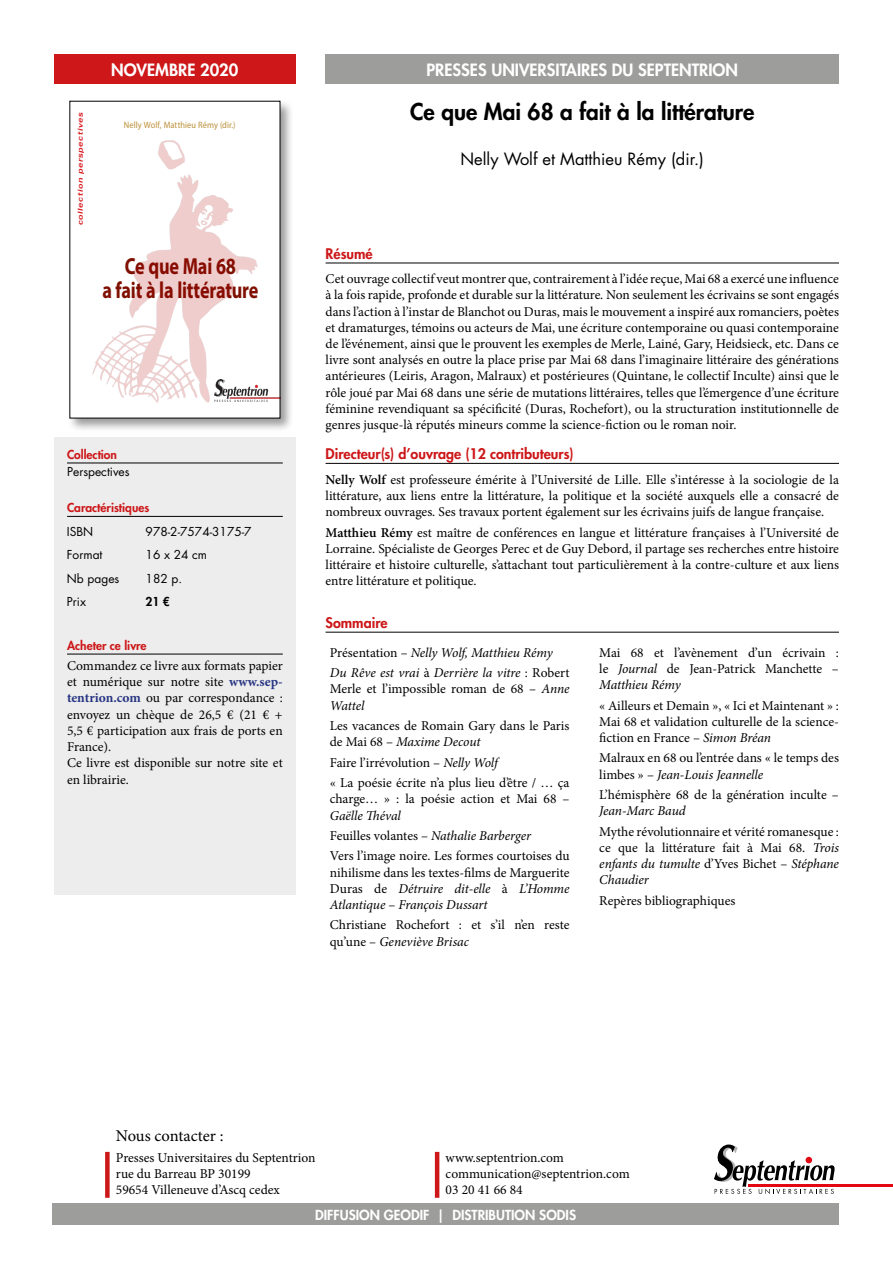
<style>
.page{position:relative;width:893px;height:1263px;background:#fff}
.page>*{position:absolute;margin:0;border:0;box-sizing:border-box;transform-origin:0 0}
.t1{font:700 23.25px/24.6px "Myriad Pro";letter-spacing:-.015em;color:#7f0f00;text-align:center;scale:.78 1}
.t2{font:800 22.5px "Futura Std";color:#000}
.t3{font:800 16.5px "Futura Std";color:#fff}
.t4{font:16.5px "Futura Std";color:#000}
.t5{font:16.5px "Minion Pro";letter-spacing:-.005em;color:#000}
.t6{font:800 14.25px "Futura Std";color:#cd1719}
.t7{font:13.5px/16.2px "Minion Pro";color:#000}
.t8{font:italic 13.5px/20.4px "Minion Pro";letter-spacing:-.01em;color:#000}
.t9{font:800 13.5px "Futura Std";color:#fff}
.t10{font:12px "Futura Std";color:#000}
.t11{font:800 12px "Futura Std";color:#cd1719}
.t12{font:800 12px "Futura Std";color:#000}
.t13{font:9.15px "Myriad Pro";letter-spacing:.01em;color:#bb8f37;scale:.91 1}
.t14{font:italic 500 7.35px "Franklin Gothic";letter-spacing:.05em;color:#d51317;scale:1.43 1}
.s1{font-weight:700;color:#283583}
.s2{font-weight:600}
.s3{font-style:normal}
.s4{font-style:italic}
</style>
<div class="page">
<div style="left:326px;top:54px;width:513px;height:30px;background:#9d9d9c"></div>
<div style="left:54px;top:437px;width:242px;height:458px;background:#ededed"></div>
<div style="left:52px;top:1203px;width:787px;height:22px;background:#9d9d9c"></div>
<div style="left:54px;top:54px;width:242px;height:30px;background:#cd1719"></div>
<hr style="left:67px;top:463px;width:216px;height:1px;background:#000">
<hr style="left:67px;top:516px;width:216px;height:1px;background:#000">
<hr style="left:67px;top:654px;width:216px;height:1px;background:#000">
<div style="left:67px;top:99px;width:228px;height:334px;background:#000;opacity:.4"></div>
<div style="left:70px;top:101px;width:210px;height:317px;background:#fff"></div>
<img style="left:269px;top:397px;width:9px;height:2px">
<img style="left:92px;top:140px;width:177px;height:263px">
<svg style="left:279px;top:417px;width:6px;height:6px"></svg>
<hr style="left:326px;top:263px;width:513px;height:1px;background:#000">
<hr style="left:326px;top:463px;width:513px;height:1px;background:#000">
<hr style="left:326px;top:632px;width:513px;height:1px;background:#000">
<hr style="left:749px;top:1184px;width:144px;height:2px;background:#e30613">
<svg style="left:714px;top:1144px;width:121px;height:50px"></svg>
<div style="left:105px;top:1152px;width:5px;height:46px;background:#cd1719"></div>
<hr style="left:435px;top:1152px;width:4px;height:46px;background:#cd1719">
<p class="t3" style="left:111px;top:59px;width:129px">NOVEMBRE 2020</p>
<p class="t14" style="left:76px;top:225px;width:81px;rotate:-90deg">collection perspectives</p>
<p class="t13" style="left:124px;top:120px;width:124px">Nelly Wolf, Matthieu Rémy (dir.)</p>
<h1 class="t1" style="left:102px;top:253px;width:202px">Ce que Mai 68<br>a fait à la littérature</h1>
<p class="t11" style="left:67px;top:446px;width:51px">Collection</p>
<p class="t10" style="left:67px;top:464px;width:64px">Perspectives</p>
<p class="t11" style="left:67px;top:500px;width:84px">Caractéristiques</p>
<p class="t10" style="left:67px;top:524px;width:28px">ISBN</p>
<p class="t10" style="left:146px;top:524px;width:108px">978-2-7574-3175-7</p>
<p class="t10" style="left:67px;top:547px;width:37px">Format</p>
<p class="t10" style="left:146px;top:547px;width:63px">16 x 24 cm</p>
<p class="t10" style="left:67px;top:570px;width:54px">Nb pages</p>
<p class="t10" style="left:146px;top:570px;width:38px">182 p.</p>
<p class="t10" style="left:67px;top:594px;width:21px">Prix</p>
<p class="t12" style="left:146px;top:594px;width:26px">21 €</p>
<p class="t11" style="left:67px;top:638px;width:81px">Acheter ce livre</p>
<p class="t7" style="left:67px;top:658px;width:217px">Commandez ce livre aux formats papier et numérique sur notre site <span class="s1">www.sep&shy;tentrion.com</span> ou par correspondance : envoyez un chèque de 26,5 € (21 € +<br>5,5 € participation aux frais de ports en<br>France).<br>Ce livre est disponible sur notre site et en librairie.</p>
<p class="t3" style="left:427px;top:59px;width:313px">PRESSES UNIVERSITAIRES DU SEPTENTRION</p>
<h2 class="t2" style="left:410px;top:97px;width:346px">Ce que Mai 68 a fait à la littérature</h2>
<p class="t4" style="left:461px;top:148px;width:245px">Nelly Wolf et Matthieu Rémy (dir.)</p>
<p class="t6" style="left:326px;top:244px;width:49px">Résumé</p>
<p class="t7" style="left:326px;top:271px;width:515px;text-align:justify">Cet ouvrage collectif veut montrer que, contrairement à l’idée reçue, Mai 68 a exercé une influence à la fois rapide, profonde et durable sur la littérature. Non seulement les écrivains se sont engagés dans l’action à l’instar de Blanchot ou Duras, mais le mouvement a inspiré aux romanciers, poètes et dramaturges, témoins ou acteurs de Mai, une écriture contemporaine ou quasi contemporaine de l’événement, ainsi que le prouvent les exemples de Merle, Lainé, Gary, Heidsieck, etc. Dans ce livre sont analysés en outre la place prise par Mai 68 dans l’imaginaire littéraire des générations antérieures (Leiris, Aragon, Malraux) et postérieures (Quintane, le collectif Inculte) ainsi que le rôle joué par Mai 68 dans une série de mutations littéraires, telles que l’émergence d’une écriture féminine revendiquant sa spécificité (Duras, Rochefort), ou la structuration institutionnelle de genres jusque-là réputés mineurs comme la science-fiction ou le roman noir.</p>
<p class="t6" style="left:326px;top:445px;width:249px">Directeur(s) d’ouvrage (12 contributeurs)</p>
<p class="t7" style="left:326px;top:471px;width:515px;text-align:justify"><span class="s2">Nelly Wolf</span> est professeure émérite à l’Université de Lille. Elle s’intéresse à la sociologie de la littérature, aux liens entre la littérature, la politique et la société auxquels elle a consacré de nombreux ouvrages. Ses travaux portent également sur les écrivains juifs de langue française.</p>
<p class="t7" style="left:326px;top:524px;width:515px;text-align:justify"><span class="s2">Matthieu Rémy</span> est maître de conférences en langue et littérature françaises à l’Université de Lorraine. Spécialiste de Georges Perec et de Guy Debord, il partage ses recherches entre histoire littéraire et histoire culturelle, s’attachant tout particulièrement à la contre-culture et aux liens entre littérature et politique.</p>
<p class="t6" style="left:326px;top:613px;width:64px">Sommaire</p>
<p class="t8" style="left:330px;top:642px;width:241px"><span class="s3">Présentation –</span> Nelly Wolf, Matthieu Rémy<br>Du Rêve est vrai <span class="s3">à</span> Derrière la vitre <span class="s3">: Robert</span></p>
<p class="t7" style="left:330px;top:681px;width:241px">Merle et l’impossible roman de 68 – <span class="s4">Anne<br>Wattel</span></p>
<p class="t7" style="left:330px;top:718px;width:241px">Les vacances de Romain Gary dans le Paris de Mai 68 – <span class="s4">Maxime Decout</span></p>
<p class="t7" style="left:330px;top:752px;width:241px;line-height:20.4px">Faire l’irrévolution – <span class="s4">Nelly Wolf<br></span>« La poésie écrite n’a plus lieu d’être / … ça</p>
<p class="t7" style="left:330px;top:791px;width:241px">charge… » : la poésie action et Mai 68 –</p>
<p class="t7" style="left:330px;top:805px;width:241px;line-height:20.4px"><span class="s4">Gaëlle Théval<br></span>Feuilles volantes – <span class="s4">Nathalie Barberger<br></span>Vers l’image noire. Les formes courtoises du</p>
<p class="t7" style="left:330px;top:864px;width:241px;text-align:justify">nihilisme dans les textes-films de Marguerite Duras de <span class="s4">Détruire dit-elle</span> à <span class="s4">L’Homme Atlantique</span> – <span class="s4">François Dussart</span></p>
<p class="t7" style="left:330px;top:917px;width:241px">Christiane Rochefort : et s’il n’en reste qu’une – <span class="s4">Geneviève Brisac</span></p>
<p class="t7" style="left:599px;top:644px;width:241px;text-align:justify">Mai 68 et l’avènement d’un écrivain : le <span class="s4">Journal</span> de Jean-Patrick Manchette – <span class="s4">Matthieu Rémy</span></p>
<p class="t7" style="left:599px;top:697px;width:241px;text-align:justify">« Ailleurs et Demain », « Ici et Maintenant » :<br>Mai 68 et validation culturelle de la science&shy;fiction en France – <span class="s4">Simon Bréan</span></p>
<p class="t7" style="left:599px;top:750px;width:241px">Malraux en 68 ou l’entrée dans « le temps des limbes » – <span class="s4">Jean-Louis Jeannelle</span></p>
<p class="t7" style="left:599px;top:787px;width:241px">L’hémisphère 68 de la génération inculte –</p>
<p class="t8" style="left:599px;top:801px;width:88px">Jean-Marc Baud</p>
<p class="t7" style="left:599px;top:823px;width:241px;text-align:justify">Mythe révolutionnaire et vérité romanesque : ce que la littérature fait à Mai 68. <span class="s4">Trois enfants du tumulte</span> d’Yves Bichet – <span class="s4">Stéphane Chaudier</span></p>
<p class="t7" style="left:599px;top:892px;width:138px">Repères bibliographiques</p>
<p class="t5" style="left:116px;top:1125px;width:109px">Nous contacter :</p>
<p class="t7" style="left:116px;top:1149px;width:201px">Presses Universitaires du Septentrion rue du Barreau BP 30199<br>59654 Villeneuve d’Ascq cedex</p>
<p class="t7" style="left:446px;top:1149px;width:186px">www.septentrion.com communication@septentrion.com<br>03 20 41 66 84</p>
<p class="t9" style="left:315px;top:1206px;width:262px">DIFFUSION GEODIF | DISTRIBUTION SODIS</p>
</div>
